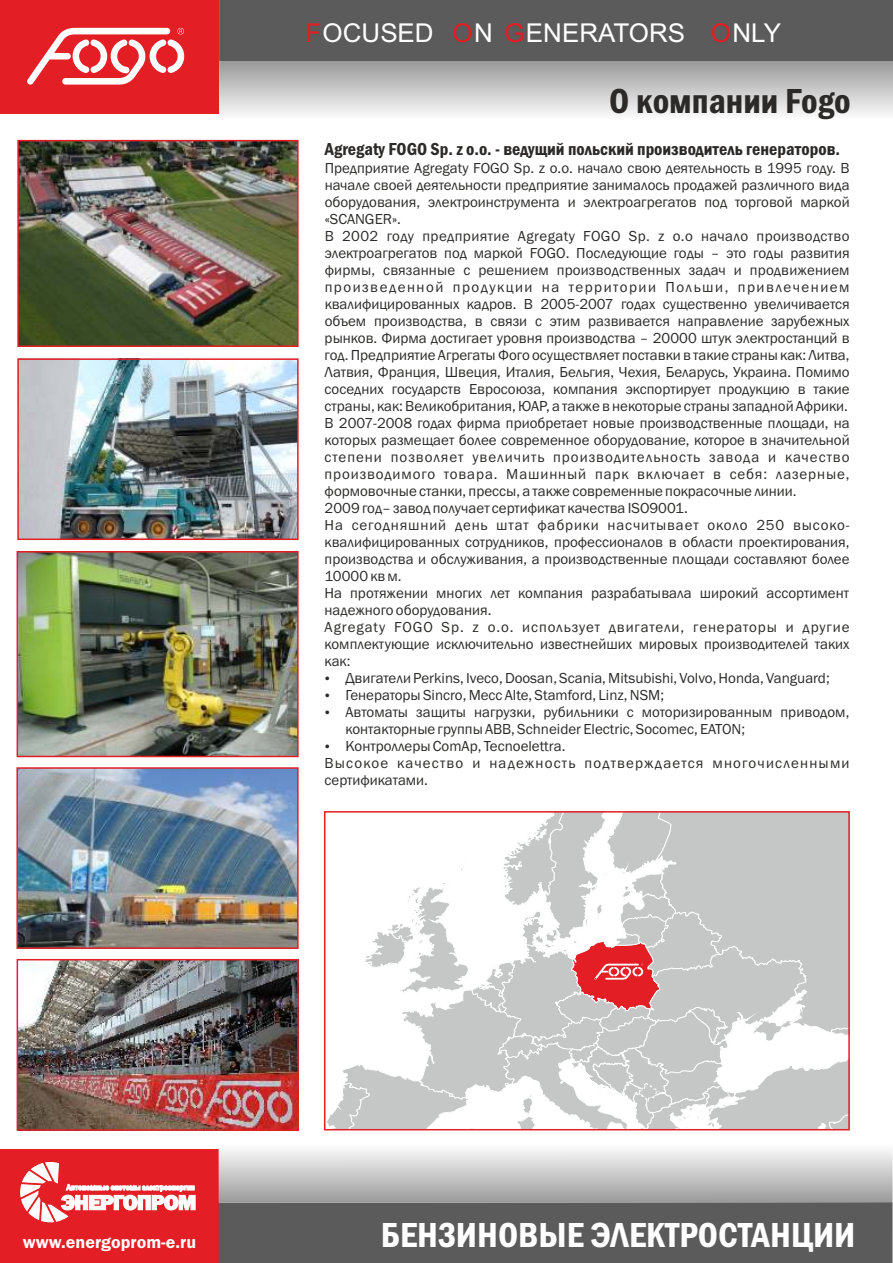
<style>
.page{position:relative;width:893px;height:1263px;background:#fff}
.page>*{position:absolute;margin:0;border:0;box-sizing:border-box;transform-origin:0 0}
.t1{font:600 condensed 36px "Franklin Gothic";color:#fefefe}
.t2{font:600 condensed 36px "Franklin Gothic";color:#2b2a29}
.t3{font:25.95px "Arial";color:#fefefe}
.t4{font:600 condensed 18px "Franklin Gothic";color:#2b2a29}
.t5{font:600 18px "Franklin Gothic";color:#fefefe}
.t6{font:15px/17px "Franklin Gothic";color:#2b2a29}
.t7{font:15px "Franklin Gothic";letter-spacing:.08em;color:#2b2a29}
.s1{color:#e31e24}
</style>
<div class="page">
<div style="left:0;top:0;width:219px;height:114px;background:#e31e24"></div>
<svg style="left:27px;top:28px;width:157px;height:57px"></svg>
<div style="left:0;top:1149px;width:219px;height:114px;background:#e31e24"></div>
<svg style="left:20px;top:1162px;width:175px;height:60px"></svg>
<div style="left:219px;top:0;width:674px;height:61px;background:#5b5b5b"></div>
<div style="left:219px;top:61px;width:674px;height:58px;background:linear-gradient(to bottom,#99999a,#fafafa)"></div>
<svg style="left:219px;top:1150px;width:673px;height:113px;background:#8d8d8d"></svg>
<img style="left:20px;top:962px;width:276px;height:166px">
<div style="left:17px;top:959px;width:282px;height:172px;border:2px solid #e31e24"></div>
<img style="left:19px;top:770px;width:277px;height:176px">
<div style="left:16px;top:767px;width:283px;height:182px;border:2px solid #e31e24"></div>
<img style="left:20px;top:554px;width:276px;height:200px">
<div style="left:17px;top:551px;width:282px;height:206px;border:2px solid #e31e24"></div>
<img style="left:20px;top:361px;width:276px;height:176px">
<div style="left:17px;top:358px;width:282px;height:182px;border:2px solid #e31e24"></div>
<img style="left:20px;top:143px;width:276px;height:201px">
<div style="left:17px;top:140px;width:282px;height:207px;border:2px solid #e31e24"></div>
<svg style="left:327px;top:814px;width:520px;height:313px"></svg>
<div style="left:324px;top:811px;width:526px;height:319px;border:2px solid #e31e24"></div>
<h2 class="t3" style="left:305px;top:23px;width:477px"><span class="s1">F</span>OCUSED <span class="s1">O</span>N <span class="s1">G</span>ENERATORS <span class="s1">O</span>NLY</h2>
<h1 class="t2" style="left:609px;top:87px;width:243px">О компании Fogo</h1>
<p class="t4" style="left:325px;top:142px;width:517px">Agregaty FOGO Sp. z o.o. - ведущий польский производитель генераторов.</p>
<p class="t6" style="left:325px;top:160px;width:527px">Предприятие Agregaty FOGO Sp. z o.o. начало свою деятельность в 1995 году. В начале своей деятельности предприятие занималось продажей различного вида оборудования, электроинструмента и электроагрегатов под торговой маркой «SCANGER».<br>В 2002 году предприятие Agregaty FOGO Sp. z o.o начало производство электроагрегатов под маркой FOGO. Последующие годы – это годы развития фирмы, связанные с решением производственных задач и продвижением произведенной продукции на территории Польши, привлечением квалифицированных кадров. В 2005-2007 годах существенно увеличивается объем производства, в связи с этим развивается направление зарубежных рынков. Фирма достигает уровня производства – 20000 штук электростанций в год. Предприятие Агрегаты Фого осуществляет поставки в такие страны как: Литва, Латвия, Франция, Швеция, Италия, Бельгия, Чехия, Беларусь, Украина. Помимо соседних государств Евросоюза, компания экспортирует продукцию в такие страны, как: Великобритания, ЮАР, а также в некоторые страны западной Африки.<br>В 2007-2008 годах фирма приобретает новые производственные площади, на которых размещает более современное оборудование, которое в значительной степени позволяет увеличить производительность завода и качество производимого товара. Машинный парк включает в себя: лазерные, формовочные станки, прессы, а также современные покрасочные линии.<br>2009 год– завод получает сертификат качества ISO9001.<br>На сегодняшний день штат фабрики насчитывает около 250 высоко&shy;квалифицированных сотрудников, профессионалов в области проектирования, производства и обслуживания, а производственные площади составляют более 10000 кв м.<br>На протяжении многих лет компания разрабатывала широкий ассортимент надежного оборудования.<br>Agregaty FOGO Sp. z o.o. использует двигатели, генераторы и другие комплектующие исключительно известнейших мировых производителей таких как:</p>
<p class="t6" style="left:345px;top:671px;width:486px">Двигатели Perkins, Iveco, Doosan, Scania, Mitsubishi, Volvo, Honda, Vanguard;</p>
<p class="t6" style="left:345px;top:688px;width:320px">ГенераторыSinсro, Mecc Alte, Stamford, Linz, NSM;</p>
<p class="t6" style="left:345px;top:705px;width:506px">Автоматы защиты нагрузки, рубильники с моторизированным приводом,</p>
<p class="t6" style="left:345px;top:722px;width:401px">контакторные группы ABB, Schneider Electric, Socomec, EATON;</p>
<p class="t6" style="left:345px;top:739px;width:222px">Контроллеры ComAp, Tecnoelettra.</p>
<p class="t7" style="left:325px;top:757px;width:526px">Высокое качество и надежность подтверждается многочисленными</p>
<p class="t6" style="left:325px;top:773px;width:105px">сертификатами.</p>
<p class="t5" style="left:23px;top:1235px;width:175px">www.energoprom-e.ru</p>
<h1 class="t1" style="left:381px;top:1222px;width:476px">БЕНЗИНОВЫЕ ЭЛЕКТРОСТАНЦИИ</h1>
</div>
